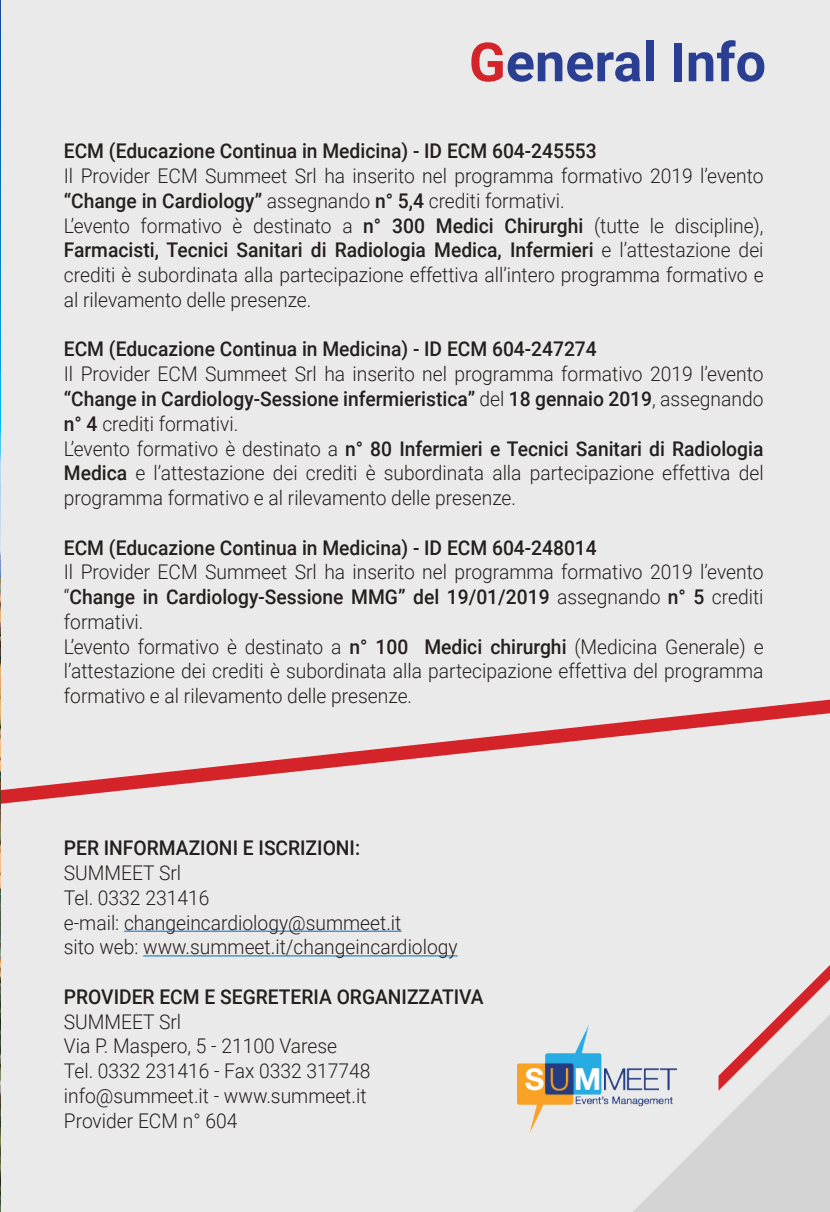
<style>
.page{position:relative;width:830px;height:1212px;background:#fff}
.page>*{position:absolute;margin:0;border:0;box-sizing:border-box;transform-origin:0 0}
.t1{font:700 54px "Roboto";color:#2a3f91}
.t2{font:300 20.25px/24.8px "Roboto";color:#241f1f;scale:.95 1}
.t3{font:500 20.25px "Roboto";color:#241f1f;scale:.95 1}
.s1{color:#d42429}
.s2{font-weight:500}
</style>
<div class="page">
<div style="left:0;top:0;width:829px;height:1212px;background:#ebeaea"></div>
<svg style="left:633px;top:966px;width:196px;height:246px"></svg>
<svg style="left:1px;top:699px;width:828px;height:105px"></svg>
<hr style="left:124px;top:931px;width:277px;height:1px;background:#006cb7">
<hr style="left:143px;top:955px;width:314px;height:1px;background:#006cb7">
<img style="left:517px;top:1025px;width:158px;height:107px">
<img style="left:0;top:0;width:1px;height:1212px">
<h1 class="t1" style="left:468px;top:24px;width:298px"><span class="s1">G</span>eneral Info</h1>
<p class="t3" style="left:64px;top:137px;width:562px">ECM (Educazione Continua in Medicina) - ID ECM 604-245553</p>
<p class="t2" style="left:64px;top:163px;width:737px">Il Provider ECM Summeet Srl ha inserito nel programma formativo 2019 l’evento <span class="s2">“Change in Cardiology”</span> assegnando <span class="s2">n° 5,4</span> crediti formativi.<br>L’evento formativo è destinato a <span class="s2">n° 300 Medici Chirurghi</span> (tutte le discipline), <span class="s2">Farmacisti, Tecnici Sanitari di Radiologia Medica, Infermieri</span> e l’attestazione dei crediti è subordinata alla partecipazione effettiva all’intero programma formativo e al rilevamento delle presenze.</p>
<p class="t3" style="left:64px;top:335px;width:562px">ECM (Educazione Continua in Medicina) - ID ECM 604-247274</p>
<p class="t2" style="left:64px;top:361px;width:737px">Il Provider ECM Summeet Srl ha inserito nel programma formativo 2019 l’evento <span class="s2">“Change in Cardiology-Sessione infermieristica”</span> del <span class="s2">18 gennaio 2019</span>, assegnando <span class="s2">n° 4</span> crediti formativi.<br>L’evento formativo è destinato a <span class="s2">n° 80 Infermieri e Tecnici Sanitari di Radiologia Medica</span> e l’attestazione dei crediti è subordinata alla partecipazione effettiva del programma formativo e al rilevamento delle presenze.</p>
<p class="t3" style="left:64px;top:533px;width:562px">ECM (Educazione Continua in Medicina) - ID ECM 604-248014</p>
<p class="t2" style="left:64px;top:559px;width:737px">Il Provider ECM Summeet Srl ha inserito nel programma formativo 2019 l’evento “<span class="s2">Change in Cardiology-Sessione MMG” del 19/01/2019</span> assegnando <span class="s2">n° 5</span> crediti formativi.<br>L’evento formativo è destinato a <span class="s2">n° 100 Medici chirurghi</span> (Medicina Generale) e l’attestazione dei crediti è subordinata alla partecipazione effettiva del programma formativo e al rilevamento delle presenze.</p>
<p class="t3" style="left:64px;top:834px;width:313px">PER INFORMAZIONI E ISCRIZIONI:</p>
<p class="t2" style="left:64px;top:860px;width:416px">SUMMEET Srl<br>Tel. 0332 231416<br>e-mail: changeincardiology@summeet.it<br>sito web: www.summeet.it/changeincardiology</p>
<p class="t3" style="left:64px;top:982px;width:443px">PROVIDER ECM E SEGRETERIA ORGANIZZATIVA</p>
<p class="t2" style="left:64px;top:1008px;width:324px">SUMMEET Srl<br>Via P. Maspero, 5 - 21100 Varese<br>Tel. 0332 231416 - Fax 0332 317748 info@summeet.it - www.summeet.it<br>Provider ECM n° 604</p>
</div>
